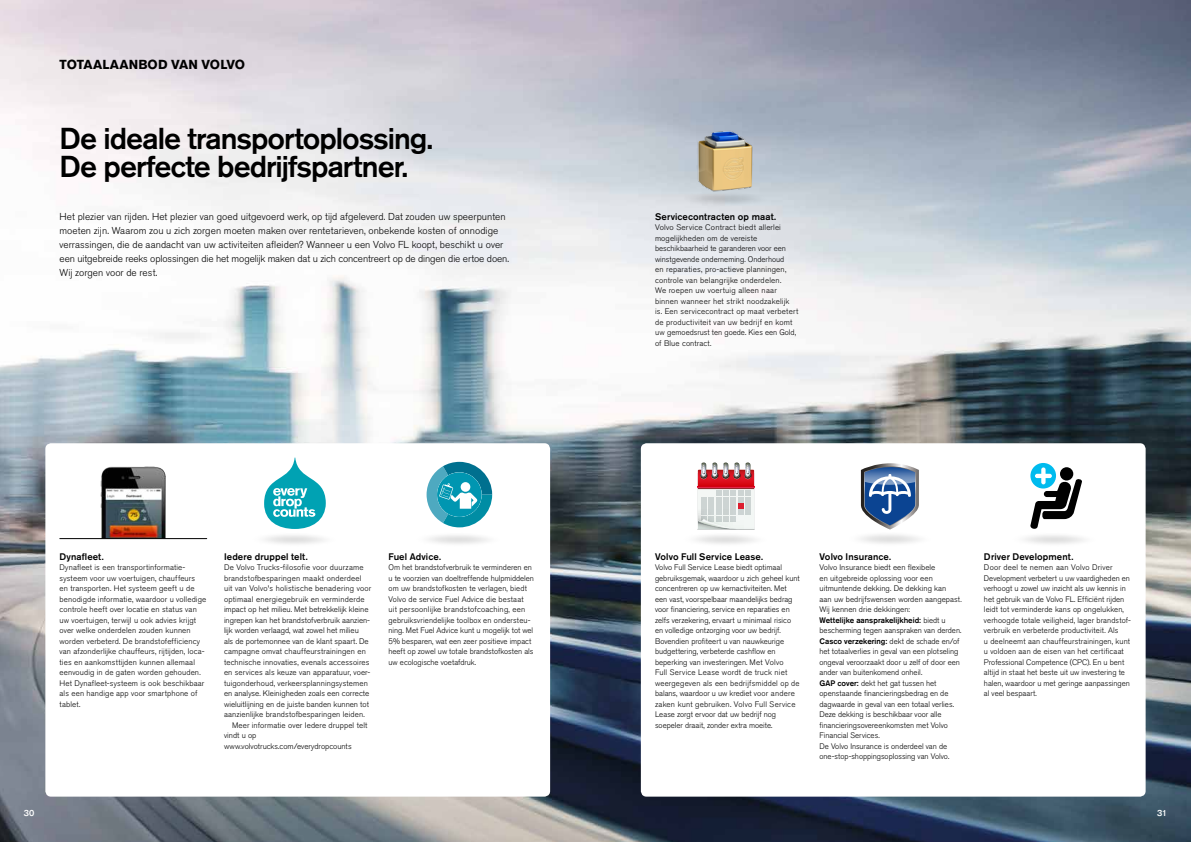
<style>
.page{position:relative;width:1191px;height:842px;background:#fff}
.page>*{position:absolute;margin:0;border:0;box-sizing:border-box;transform-origin:0 0}
.t1{font:500 30px/28px "Volvo Sans Pro";letter-spacing:-.035em;color:#000}
.t2{font:700 13px "Volvo Sans Pro";letter-spacing:.005em;color:#000}
.t3{font:300 10px/14px "Volvo Sans Pro";color:#000}
.t4{font:500 9.5px "Volvo Sans Pro";letter-spacing:.015em;color:#000}
.t5{font:500 8.5px "Volvo Sans Pro";color:#fff}
.t6{font:300 8px/10.5px "Volvo Sans Pro";letter-spacing:.01em;color:#000}
.s1{font-weight:500}
</style>
<div class="page">
<img style="left:0;top:0;width:1191px;height:842px">
<div style="left:45px;top:443px;width:505px;height:354px;background:#fff;border-radius:6px"></div>
<div style="left:641px;top:443px;width:504px;height:354px;background:#fff;border-radius:6px"></div>
<svg style="left:697px;top:463px;width:57px;height:62px"></svg>
<img style="left:696px;top:525px;width:59px;height:19px">
<svg style="left:1030px;top:463px;width:52px;height:62px"></svg>
<svg style="left:426px;top:462px;width:66px;height:63px"></svg>
<img style="left:429px;top:525px;width:59px;height:19px">
<svg style="left:264px;top:458px;width:62px;height:67px"></svg>
<img style="left:265px;top:525px;width:59px;height:19px">
<svg style="left:860px;top:463px;width:59px;height:62px"></svg>
<img style="left:861px;top:525px;width:58px;height:19px">
<img style="left:1025px;top:525px;width:59px;height:19px">
<img style="left:670px;top:185px;width:111px;height:28px">
<img style="left:696px;top:130px;width:59px;height:63px">
<img style="left:101px;top:466px;width:65px;height:72px">
<hr style="left:60px;top:538px;width:147px;height:1px;background:#000">
<h2 class="t2" style="left:60px;top:57px;width:187px">TOTAALAANBOD VAN VOLVO</h2>
<h1 class="t1" style="left:60px;top:125px;width:375px">De ideale transportoplossing.<br>De perfecte bedrijfspartner.</h1>
<p class="t3" style="left:60px;top:210px;width:451px">Het plezier van rijden. Het plezier van goed uitgevoerd werk, op tijd afgeleverd. Dat zouden uw speerpunten moeten zijn. Waarom zou u zich zorgen moeten maken over rentetarieven, onbekende kosten of onnodige verrassingen, die de aandacht van uw activiteiten afleiden? Wanneer u een Volvo FL koopt, beschikt u over een uitgebreide reeks oplossingen die het mogelijk maken dat u zich concentreert op de dingen die ertoe doen.<br>Wij zorgen voor de rest.</p>
<p class="t4" style="left:60px;top:551px;width:46px">Dynafleet.</p>
<p class="t6" style="left:60px;top:562px;width:148px">Dynafleet is een transportinformatie&shy;systeem voor uw voertuigen, chauffeurs<br>en transporten. Het systeem geeft u de benodigde informatie, waardoor u volledige controle heeft over locatie en status van uw voertuigen, terwijl u ook advies krijgt over welke onderdelen zouden kunnen worden verbeterd. De brandstofefficiency van afzonderlijke chauffeurs, rijtijden, loca&shy;ties en aankomsttijden kunnen allemaal eenvoudig in de gaten worden gehouden.<br>Het Dynafleet-systeem is ook beschikbaar als een handige app voor smartphone of tablet.</p>
<p class="t4" style="left:224px;top:551px;width:85px">Iedere druppel telt.</p>
<p class="t6" style="left:224px;top:562px;width:141px">De Volvo Trucks-filosofie voor duurzame</p>
<p class="t6" style="left:224px;top:573px;width:139px">brandstofbesparingen maakt onderdeel</p>
<p class="t6" style="left:224px;top:583px;width:149px">uit van Volvo's holistische benadering voor</p>
<p class="t6" style="left:224px;top:594px;width:142px">optimaal energiegebruik en verminderde</p>
<p class="t6" style="left:224px;top:604px;width:146px">impact op het milieu. Met betrekkelijk kleine</p>
<p class="t6" style="left:224px;top:615px;width:148px">ingrepen kan het brandstofverbruik aanzien-</p>
<p class="t6" style="left:224px;top:625px;width:136px">lijk worden verlaagd, wat zowel het milieu</p>
<p class="t6" style="left:224px;top:636px;width:146px">als de portemonnee van de klant spaart. De</p>
<p class="t6" style="left:224px;top:646px;width:143px">campagne omvat chauffeurstrainingen en</p>
<p class="t6" style="left:224px;top:657px;width:147px">technische innovaties, evenals accessoires</p>
<p class="t6" style="left:224px;top:667px;width:148px">en services als keuze van apparatuur, voer-</p>
<p class="t6" style="left:224px;top:678px;width:145px">tuigonderhoud, verkeersplanningsystemen</p>
<p class="t6" style="left:224px;top:688px;width:147px">en analyse. Kleinigheden zoals een correcte</p>
<p class="t6" style="left:224px;top:699px;width:146px">wieluitlijning en de juiste banden kunnen tot</p>
<p class="t6" style="left:224px;top:709px;width:142px">aanzienlijke brandstofbesparingen leiden.</p>
<p class="t6" style="left:232px;top:720px;width:137px">Meer informatie over Iedere druppel telt</p>
<p class="t6" style="left:224px;top:730px;width:34px">vindt u op</p>
<p class="t6" style="left:224px;top:741px;width:129px">www.volvotrucks.com/everydropcounts</p>
<p class="t4" style="left:388px;top:551px;width:54px">Fuel Advice.</p>
<p class="t6" style="left:388px;top:562px;width:147px">Om het brandstofverbruik te verminderen en u te voorzien van doeltreffende hulpmiddelen om uw brandstofkosten te verlagen, biedt Volvo de service Fuel Advice die bestaat uit persoonlijke brandstofcoaching, een gebruiksvriendelijke toolbox en ondersteu&shy;ning. Met Fuel Advice kunt u mogelijk tot wel 5% besparen, wat een zeer positieve impact heeft op zowel uw totale brandstofkosten als uw ecologische voetafdruk.</p>
<p class="t4" style="left:655px;top:210px;width:123px">Servicecontracten op maat.</p>
<p class="t6" style="left:655px;top:222px;width:145px">Volvo Service Contract biedt allerlei mogelijkheden om de vereiste beschikbaarheid te garanderen voor een winstgevende onderneming. Onderhoud<br>en reparaties, pro-actieve planningen, controle van belangrijke onderdelen.<br>We roepen uw voertuig alleen naar binnen wanneer het strikt noodzakelijk is. Een servicecontract op maat verbetert de productiviteit van uw bedrijf en komt uw gemoedsrust ten goede. Kies een Gold, of Blue contract.</p>
<p class="t4" style="left:655px;top:551px;width:110px">Volvo Full Service Lease.</p>
<p class="t6" style="left:655px;top:562px;width:146px">Volvo Full Service Lease biedt optimaal gebruiksgemak, waardoor u zich geheel kunt concentreren op uw kernactiviteiten. Met een vast, voorspelbaar maandelijks bedrag voor financiering, service en reparaties en zelfs verzekering, ervaart u minimaal risico en volledige ontzorging voor uw bedrijf.<br>Bovendien profiteert u van nauwkeurige budgettering, verbeterde cashflow en beperking van investeringen. Met Volvo<br>Full Service Lease wordt de truck niet weergegeven als een bedrijfsmiddel op de balans, waardoor u uw krediet voor andere zaken kunt gebruiken. Volvo Full Service Lease zorgt ervoor dat uw bedrijf nog soepeler draait, zonder extra moeite.</p>
<p class="t4" style="left:819px;top:551px;width:73px">Volvo Insurance.</p>
<p class="t6" style="left:819px;top:562px;width:144px">Volvo Insurance biedt een flexibele<br>en uitgebreide oplossing voor een uitmuntende dekking. De dekking kan<br>aan uw bedrijfswensen worden aangepast.<br>Wij kennen drie dekkingen:<br><span class="s1">Wettelijke aansprakelijkheid:</span> biedt u bescherming tegen aanspraken van derden.<br><span class="s1">Casco verzekering:</span> dekt de schade en/of het totaalverlies in geval van een plotseling ongeval veroorzaakt door u zelf of door een ander van buitenkomend onheil.<br><span class="s1">GAP cover:</span> dekt het gat tussen het openstaande financieringsbedrag en de dagwaarde in geval van een totaal verlies.<br>Deze dekking is beschikbaar voor alle financieringsovereenkomsten met Volvo Financial Services.<br>De Volvo Insurance is onderdeel van de one-stop-shoppingsoplossing van Volvo.</p>
<p class="t4" style="left:984px;top:551px;width:91px">Driver Development.</p>
<p class="t6" style="left:984px;top:562px;width:148px">Door deel te nemen aan Volvo Driver Development verbetert u uw vaardigheden en verhoogt u zowel uw inzicht als uw kennis in het gebruik van de Volvo FL. Efficiënt rijden leidt tot verminderde kans op ongelukken, verhoogde totale veiligheid, lager brandstof&shy;verbruik en verbeterde productiviteit. Als<br>u deelneemt aan chauffeurstrainingen, kunt u voldoen aan de eisen van het certificaat Professional Competence (CPC). En u bent altijd in staat het beste uit uw investering te halen, waardoor u met geringe aanpassingen al veel bespaart.</p>
<p class="t5" style="left:24px;top:808px;width:12px">30</p>
<p class="t5" style="left:1157px;top:808px;width:11px">31</p>
</div>
